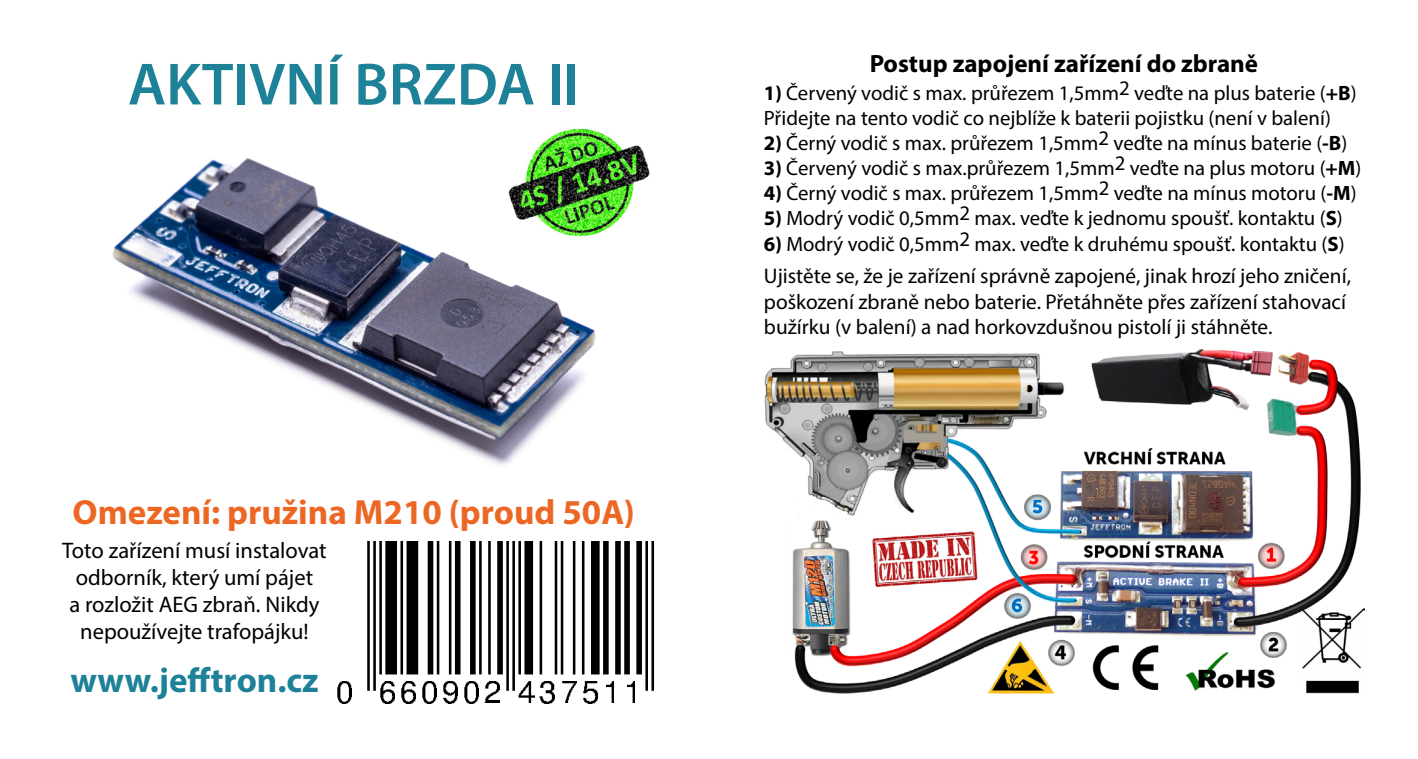
<style>
.page{position:relative;width:1418px;height:759px;background:#fff}
.page>*{position:absolute;margin:0;border:0;box-sizing:border-box;transform-origin:0 0}
.t1{font:600 60px "Myriad Pro";color:#1d8198}
.t2{font:700 35px "Myriad Pro";color:#ed6724}
.t3{font:700 35px "Myriad Pro";color:#1d8198}
.t4{font:700 25px "Myriad Pro";color:#000}
.t5{font:22.5px/27px "Myriad Pro";color:#000;text-align:center}
.t6{font:21.25px/25.5px "Myriad Pro";color:#000}
.t7{font:20.75px/25px "Myriad Pro";color:#000}
.s1{font-weight:700}
</style>
<div class="page">
<img style="left:112px;top:158px;width:484px;height:307px">
<hr style="left:367px;top:541px;width:3px;height:149px;background:#000">
<hr style="left:373px;top:541px;width:3px;height:149px;background:#000">
<hr style="left:379px;top:541px;width:3px;height:133px;background:#000">
<div style="left:385px;top:541px;width:12px;height:133px;background:#000"></div>
<hr style="left:400px;top:541px;width:3px;height:133px;background:#000">
<div style="left:406px;top:541px;width:12px;height:133px;background:#000"></div>
<div style="left:428px;top:541px;width:5px;height:133px;background:#000"></div>
<hr style="left:437px;top:541px;width:2px;height:133px;background:#000">
<hr style="left:449px;top:541px;width:2px;height:133px;background:#000">
<div style="left:455px;top:541px;width:5px;height:133px;background:#000"></div>
<div style="left:470px;top:541px;width:5px;height:133px;background:#000"></div>
<hr style="left:479px;top:541px;width:2px;height:133px;background:#000">
<hr style="left:488px;top:541px;width:3px;height:133px;background:#000">
<div style="left:497px;top:541px;width:6px;height:133px;background:#000"></div>
<hr style="left:506px;top:541px;width:3px;height:149px;background:#000">
<hr style="left:512px;top:541px;width:3px;height:149px;background:#000">
<hr style="left:518px;top:541px;width:3px;height:133px;background:#000">
<div style="left:524px;top:541px;width:9px;height:133px;background:#000"></div>
<hr style="left:539px;top:541px;width:3px;height:133px;background:#000">
<hr style="left:554px;top:541px;width:3px;height:133px;background:#000">
<hr style="left:560px;top:541px;width:3px;height:133px;background:#000">
<hr style="left:573px;top:541px;width:2px;height:133px;background:#000">
<hr style="left:582px;top:541px;width:2px;height:133px;background:#000">
<div style="left:591px;top:541px;width:8px;height:133px;background:#000"></div>
<div style="left:603px;top:541px;width:5px;height:133px;background:#000"></div>
<div style="left:615px;top:541px;width:5px;height:133px;background:#000"></div>
<div style="left:624px;top:541px;width:6px;height:133px;background:#000"></div>
<div style="left:636px;top:541px;width:6px;height:133px;background:#000"></div>
<hr style="left:645px;top:541px;width:3px;height:149px;background:#000">
<hr style="left:651px;top:541px;width:3px;height:149px;background:#000">
<img style="left:337px;top:681px;width:15px;height:22px">
<img style="left:380px;top:681px;width:14px;height:22px">
<img style="left:401px;top:681px;width:15px;height:22px">
<img style="left:422px;top:681px;width:15px;height:22px">
<img style="left:443px;top:681px;width:15px;height:22px">
<img style="left:464px;top:681px;width:15px;height:22px">
<img style="left:485px;top:681px;width:15px;height:21px">
<img style="left:518px;top:681px;width:16px;height:21px">
<img style="left:539px;top:681px;width:15px;height:22px">
<img style="left:562px;top:681px;width:15px;height:21px">
<img style="left:583px;top:681px;width:14px;height:22px">
<img style="left:606px;top:681px;width:7px;height:21px">
<img style="left:627px;top:681px;width:7px;height:21px">
<img style="left:502px;top:128px;width:148px;height:116px">
<img style="left:764px;top:349px;width:600px;height:345px">
<h1 class="t1" style="left:128px;top:46px;width:453px">AKTIVNÍ BRZDA II</h1>
<h2 class="t2" style="left:72px;top:489px;width:563px">Omezení: pružina M210 (proud 50A)</h2>
<p class="t5" style="left:62px;top:536px;width:266px">Toto zařízení musí instalovat odborník, který umí pájet<br>a rozložit AEG zbraň. Nikdy nepoužívejte trafopájku!</p>
<h2 class="t3" style="left:70px;top:657px;width:250px">www.jefftron.cz</h2>
<p class="t4" style="left:869px;top:47px;width:390px">Postup zapojení zařízení do zbraně</p>
<p class="t7" style="left:764px;top:81px;width:594px"><span class="s1">1)</span> Červený vodič s max. průřezem 1,5mm2 veďte na plus baterie (<span class="s1">+B</span>)<br>Přidejte na tento vodič co nejblíže k baterii pojistku (není v balení)</p>
<p class="t7" style="left:764px;top:130px;width:585px"><span class="s1">2)</span> Černý vodič s max. průřezem 1,5mm2 veďte na mínus baterie (<span class="s1">-B</span>)</p>
<p class="t7" style="left:764px;top:155px;width:599px"><span class="s1">3)</span> Červený vodič s max.průřezem 1,5mm2 veďte na plus motoru (<span class="s1">+M</span>)</p>
<p class="t7" style="left:764px;top:180px;width:594px"><span class="s1">4)</span> Černý vodič s max. průřezem 1,5mm2 veďte na mínus motoru (<span class="s1">-M</span>)</p>
<p class="t7" style="left:764px;top:205px;width:580px"><span class="s1">5)</span> Modrý vodič 0,5mm2 max. veďte k jednomu spoušť. kontaktu (<span class="s1">S</span>)</p>
<p class="t7" style="left:764px;top:231px;width:582px"><span class="s1">6)</span> Modrý vodič 0,5mm2 max. veďte k druhému spoušť. kontaktu (<span class="s1">S</span>)</p>
<p class="t6" style="left:764px;top:263px;width:588px">Ujistěte se, že je zařízení správně zapojené, jinak hrozí jeho zničení, poškození zbraně nebo baterie. Přetáhněte přes zařízení stahovací bužírku (v balení) a nad horkovzdušnou pistolí ji stáhněte.</p>
</div>
